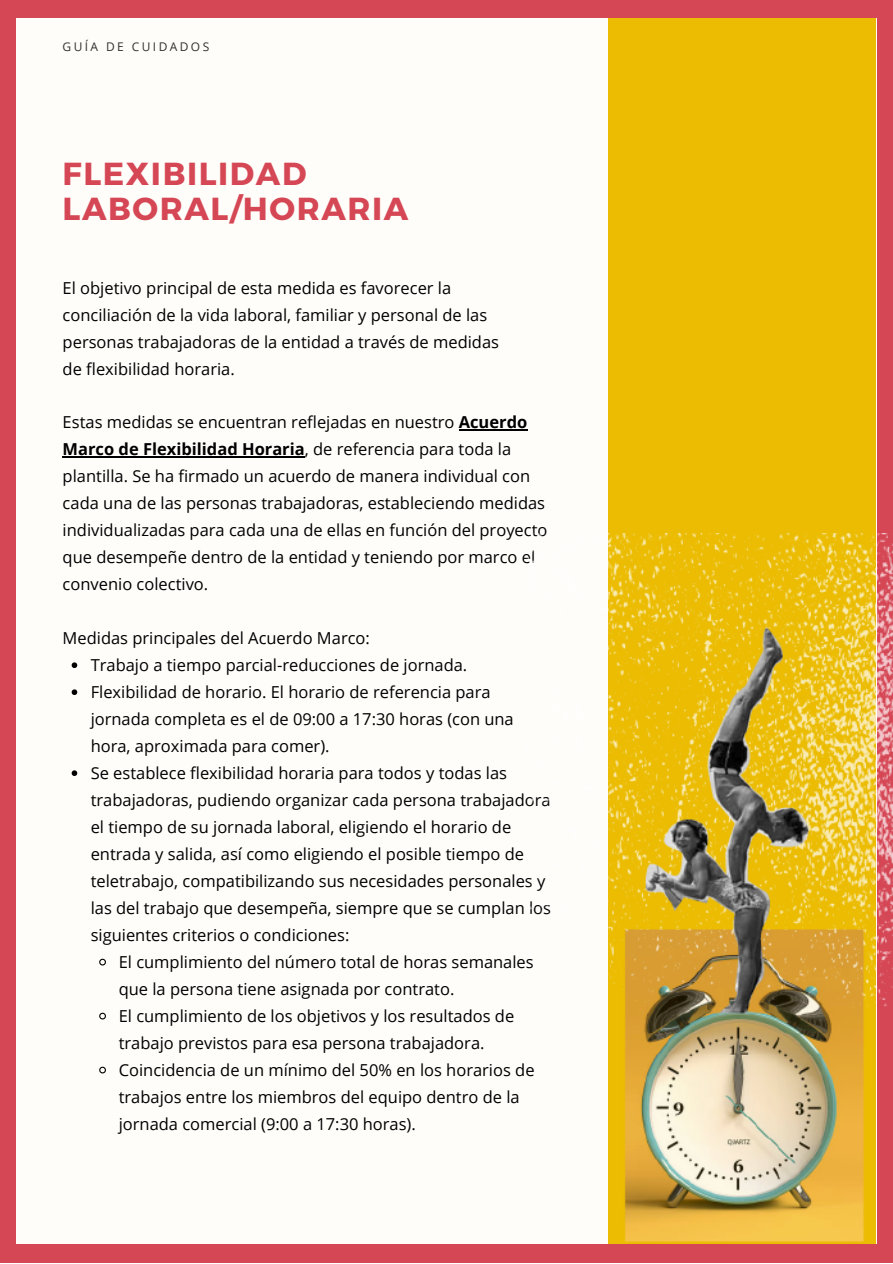
<style>
.page{position:relative;width:893px;height:1264px;background:#fff}
.page>*{position:absolute;margin:0;border:0;box-sizing:border-box;transform-origin:0 0}
.t1{font:700 31.8px/34.8px "Montserrat";letter-spacing:.05em;color:#d54755}
.t2{font:16.5px/27px "Open Sans";color:#000}
.t3{font:12px "Open Sans";letter-spacing:.2em;color:#303030}
.s1{font-weight:700}
</style>
<div class="page">
<div style="left:0;top:0;width:892px;height:1262px;background:#d54755"></div>
<div style="left:17px;top:18px;width:859px;height:1226px;background:#fffdfa"></div>
<svg style="left:72px;top:662px;width:5px;height:6px"></svg>
<svg style="left:72px;top:689px;width:5px;height:6px"></svg>
<svg style="left:72px;top:770px;width:5px;height:6px"></svg>
<svg style="left:99px;top:958px;width:7px;height:8px"></svg>
<svg style="left:99px;top:1012px;width:7px;height:8px"></svg>
<svg style="left:99px;top:1066px;width:7px;height:8px"></svg>
<hr style="left:459px;top:429px;width:68px;height:2px;background:#000">
<hr style="left:63px;top:456px;width:242px;height:2px;background:#000">
<div style="left:608px;top:18px;width:267px;height:1225px;background:#ebbc02"></div>
<img style="left:608px;top:533px;width:284px;height:710px">
<p class="t3" style="left:63px;top:38px;width:148px">GUÍA DE CUIDADOS</p>
<p class="t1" style="left:63px;top:155px;width:347px">FLEXIBILIDAD<br>LABORAL/HORARIA</p>
<p class="t2" style="left:63px;top:273px;width:390px">El objetivo principal de esta medida es favorecer la</p>
<p class="t2" style="left:63px;top:300px;width:426px">conciliación de la vida laboral, familiar y personal de las</p>
<p class="t2" style="left:63px;top:327px;width:438px">personas trabajadoras de la entidad a través de medidas</p>
<p class="t2" style="left:63px;top:354px;width:174px">de flexibilidad horaria.</p>
<p class="t2" style="left:63px;top:408px;width:486px">Estas medidas se encuentran reflejadas en nuestro <span class="s1">Acuerdo Marco de Flexibilidad Horaria</span>, de referencia para toda la plantilla. Se ha firmado un acuerdo de manera individual con cada una de las personas trabajadoras, estableciendo medidas individualizadas para cada una de ellas en función del proyecto que desempeñe dentro de la entidad y teniendo por marco el convenio colectivo.</p>
<p class="t2" style="left:63px;top:624px;width:309px">Medidas principales del Acuerdo Marco:</p>
<p class="t2" style="left:91px;top:651px;width:378px">Trabajo a tiempo parcial-reducciones de jornada.</p>
<p class="t2" style="left:91px;top:678px;width:424px">Flexibilidad de horario. El horario de referencia para jornada completa es el de 09:00 a 17:30 horas (con una hora, aproximada para comer).</p>
<p class="t2" style="left:91px;top:759px;width:462px">Se establece flexibilidad horaria para todos y todas las trabajadoras, pudiendo organizar cada persona trabajadora el tiempo de su jornada laboral, eligiendo el horario de entrada y salida, así como eligiendo el posible tiempo de teletrabajo, compatibilizando sus necesidades personales y las del trabajo que desempeña, siempre que se cumplan los siguientes criterios o condiciones:</p>
<p class="t2" style="left:119px;top:948px;width:416px">El cumplimiento del número total de horas semanales que la persona tiene asignada por contrato.</p>
<p class="t2" style="left:119px;top:1002px;width:397px">El cumplimiento de los objetivos y los resultados de trabajo previstos para esa persona trabajadora.</p>
<p class="t2" style="left:119px;top:1056px;width:417px">Coincidencia de un mínimo del 50% en los horarios de trabajos entre los miembros del equipo dentro de la jornada comercial (9:00 a 17:30 horas).</p>
</div>
